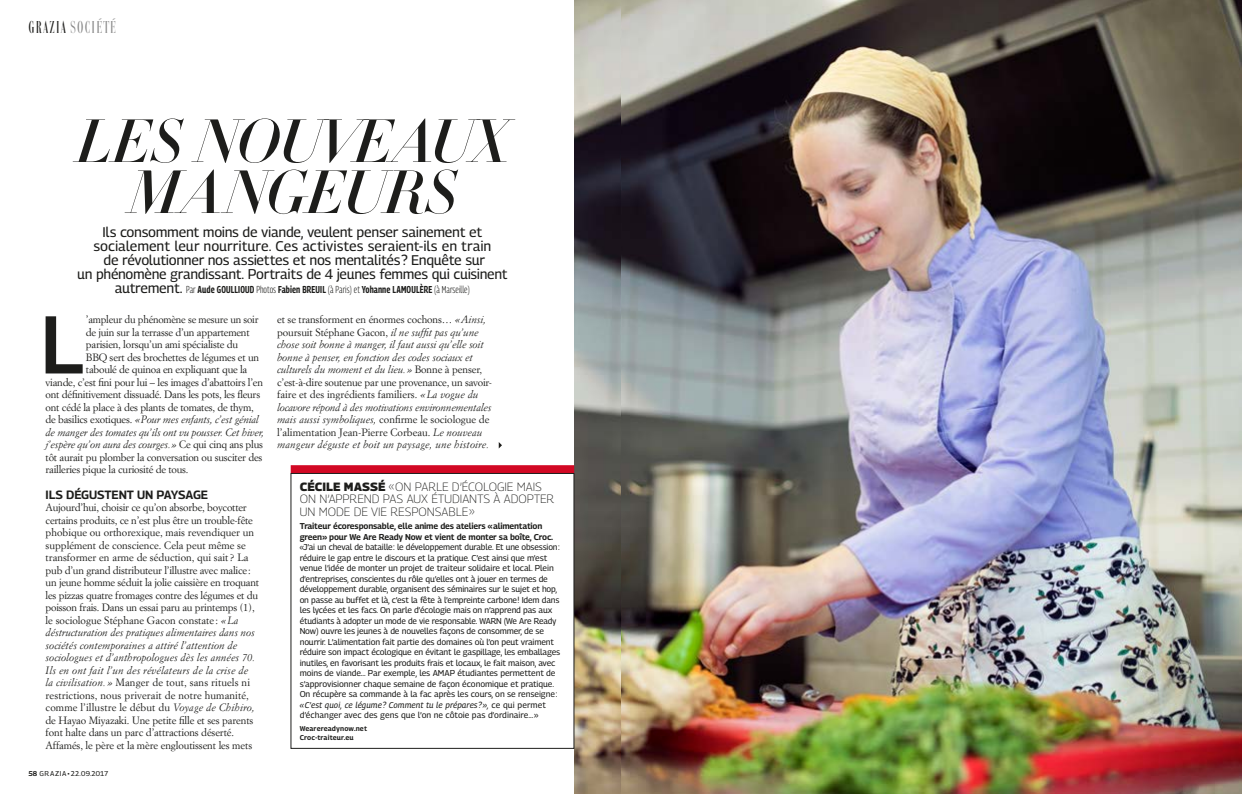
<style>
.page{position:relative;width:1242px;height:794px;background:#fff}
.page>*{position:absolute;margin:0;border:0;box-sizing:border-box;transform-origin:0 0}
.t1{font:600 81.6px "Panorama";color:#1d1d1b}
.t2{font:italic 500 60px/51px "HTF Didot M42";letter-spacing:-.05em;color:#1d1d1b;text-align:center}
.t3{font:16px "Grazia New";letter-spacing:.08em;color:#878787}
.t4{font:14px/14px "Panorama";letter-spacing:-.025em;color:#1d1d1b;text-align:center}
.t5{font:200 12px/12.5px "Panorama";color:#1d1d1b}
.t6{font:700 12px "Panorama";letter-spacing:-.01em;color:#1d1d1b}
.t7{font:10.5px/12.5px "Simoncini Garamond Std";letter-spacing:-.02em;color:#1d1d1b}
.t8{font:italic 10.5px/12.5px "Simoncini Garamond Std";letter-spacing:-.01em;color:#1d1d1b}
.t9{font:700 10px "Panorama Condensed";letter-spacing:.015em;color:#1d1d1b}
.t10{font:8.5px/10.5px "Panorama";letter-spacing:-.02em;color:#1d1d1b}
.t11{font:700 8.5px/10.5px "Panorama";letter-spacing:-.025em;color:#1d1d1b}
.t12{font:700 7px/9px "Panorama";letter-spacing:.015em;color:#1d1d1b}
.t13{font:7px "Panorama";letter-spacing:.06em;color:#1d1d1b}
.s1{color:#1d1d1b}
.s2{font-family:"Panorama";font-weight:400;font-size:14px}
.s3{font-weight:300}
.s4{font-style:normal}
.s5{font-weight:900}
.s6{font-style:italic}
.s7{font-weight:700}
</style>
<div class="page">
<img style="left:574px;top:0;width:47px;height:794px">
<img style="left:621px;top:0;width:621px;height:794px">
<div style="left:291px;top:465px;width:283px;height:8px;background:#d20824"></div>
<svg style="left:499px;top:442px;width:3px;height:6px"></svg>
<h3 class="t3" style="left:28px;top:19px;width:89px"><span class="s1">GRAZIA</span> SOCIÉTÉ</h3>
<h2 class="t2" style="left:76px;top:114px;width:435px">LES NOUVEAUX<br>MANGEURS</h2>
<p class="t4" style="left:77px;top:224px;width:432px">Ils consomment moins de viande, veulent penser sainement et socialement leur nourriture. Ces activistes seraient-ils en train<br>de révolutionner nos assiettes et nos mentalités ? Enquête sur<br>un phénomène grandissant. Portraits de 4 jeunes femmes qui cuisinent</p>
<p class="t9" style="left:115px;top:282px;width:356px"><span class="s2">autrement.</span> <span class="s3">Par</span> Aude Goullioud <span class="s3">Photos</span> Fabien BREUIL <span class="s3">(à Paris) et</span> Yohanne LAMOULÈRE <span class="s3">(à Marseille)</span></p>
<h1 class="t1" style="left:40px;top:280px;width:45px">L</h1>
<p class="t7" style="left:86px;top:313px;width:174px">’ampleur du phénomène se mesure un soir</p>
<p class="t8" style="left:277px;top:313px;width:216px"><span class="s4">et se transforment en énormes cochons…</span> «Ainsi, <span class="s4">poursuit Stéphane Gacon,</span> il ne suffit pas qu’une chose soit bonne à manger, il faut aussi qu’elle soit bonne à penser, en fonction des codes sociaux et culturels du moment et du lieu.» <span class="s4">Bonne à penser, c’est-à-dire soutenue par une provenance, un savoir&shy;faire et des ingrédients familiers.</span> «La vogue du locavore répond à des motivations environnementales mais aussi symboliques, <span class="s4">confirme le sociologue de l’alimentation Jean-Pierre Corbeau.</span> Le nouveau mangeur déguste et boit un paysage, une histoire.</p>
<p class="t5" style="left:300px;top:479px;width:256px"><span class="s5">CÉCILE MASSÉ</span> « ON PARLE D’ÉCOLOGIE MAIS<br>ON N’APPREND PAS AUX ÉTUDIANTS À ADOPTER<br>UN MODE DE VIE RESPONSABLE »</p>
<p class="t11" style="left:300px;top:520px;width:255px">Traiteur écoresponsable, elle anime des ateliers « alimentation green » pour We Are Ready Now et vient de monter sa boîte, Croc.</p>
<p class="t10" style="left:300px;top:541px;width:262px">«J’ai un cheval de bataille : le développement durable. Et une obsession : réduire le gap entre le discours et la pratique. C’est ainsi que m’est venue l’idée de monter un projet de traiteur solidaire et local. Plein d’entreprises, conscientes du rôle qu’elles ont à jouer en termes de développement durable, organisent des séminaires sur le sujet et hop, on passe au buffet et là, c’est la fête à l’empreinte carbone ! Idem dans les lycées et les facs. On parle d’écologie mais on n’apprend pas aux étudiants à adopter un mode de vie responsable. WARN (We Are Ready Now) ouvre les jeunes à de nouvelles façons de consommer, de se nourrir. L’alimentation fait partie des domaines où l’on peut vraiment réduire son impact écologique en évitant le gaspillage, les emballages inutiles, en favorisant les produits frais et locaux, le fait maison, avec moins de viande… Par exemple, les Amap étudiantes permettent de s’approvisionner chaque semaine de façon économique et pratique.<br>On récupère sa commande à la fac après les cours, on se renseigne : <span class="s6">« C’est quoi, ce légume ? Comment tu le prépares ? »,</span> ce qui permet d’échanger avec des gens que l’on ne côtoie pas d’ordinaire… »</p>
<p class="t12" style="left:300px;top:723px;width:69px">Wearereadynow.net<br>Croc-traiteur.eu</p>
<p class="t7" style="left:86px;top:326px;width:165px">de juin sur la terrasse d’un appartement</p>
<p class="t7" style="left:86px;top:338px;width:154px">parisien, lorsqu’un ami spécialiste du</p>
<p class="t7" style="left:86px;top:351px;width:175px">BBQ sert des brochettes de légumes et un</p>
<p class="t7" style="left:86px;top:363px;width:163px">taboulé de quinoa en expliquant que la</p>
<p class="t7" style="left:46px;top:376px;width:219px">viande, c’est fini pour lui – les images d’abattoirs l’en</p>
<p class="t7" style="left:46px;top:388px;width:216px">ont définitivement dissuadé. Dans les pots, les fleurs</p>
<p class="t7" style="left:46px;top:401px;width:210px">ont cédé la place à des plants de tomates, de thym,</p>
<p class="t8" style="left:46px;top:413px;width:215px"><span class="s4">de basilics exotiques.</span> «Pour mes enfants, c’est génial</p>
<p class="t8" style="left:46px;top:426px;width:220px">de manger des tomates qu’ils ont vu pousser. Cet hiver,</p>
<p class="t8" style="left:46px;top:438px;width:219px">j’espère qu’on aura des courges.» <span class="s4">Ce qui cinq ans plus</span></p>
<p class="t7" style="left:46px;top:451px;width:218px">tôt aurait pu plomber la conversation ou susciter des</p>
<p class="t7" style="left:46px;top:463px;width:144px">railleries pique la curiosité de tous.</p>
<p class="t6" style="left:46px;top:485px;width:164px">ils dégustent un paysage</p>
<p class="t7" style="left:46px;top:501px;width:215px">Aujourd’hui, choisir ce qu’on absorbe, boycotter certains produits, ce n’est plus être un trouble-fête phobique ou orthorexique, mais revendiquer un supplément de conscience. Cela peut même se transformer en arme de séduction, qui sait ? La pub d’un grand distributeur l’illustre avec malice: un jeune homme séduit la jolie caissière en troquant les pizzas quatre fromages contre des légumes et du poisson frais. Dans un essai paru au printemps (1), le sociologue Stéphane Gacon constate : <span class="s6">«La déstructuration des pratiques alimentaires dans nos sociétés contemporaines a attiré l’attention de sociologues et d’anthropologues dès les années 70.<br>Ils en ont fait l’un des révélateurs de la crise de<br>la civilisation. »</span> Manger de tout, sans rituels ni restrictions, nous priverait de notre humanité, comme l’illustre le début du <span class="s6">Voyage de Chihiro, </span>de Hayao Miyazaki. Une petite fille et ses parents font halte dans un parc d’attractions déserté.<br>Affamés, le père et la mère engloutissent les mets</p>
<p class="t13" style="left:28px;top:767px;width:82px"><span class="s7">58</span> Grazia • 22.09.2017</p>
</div>
